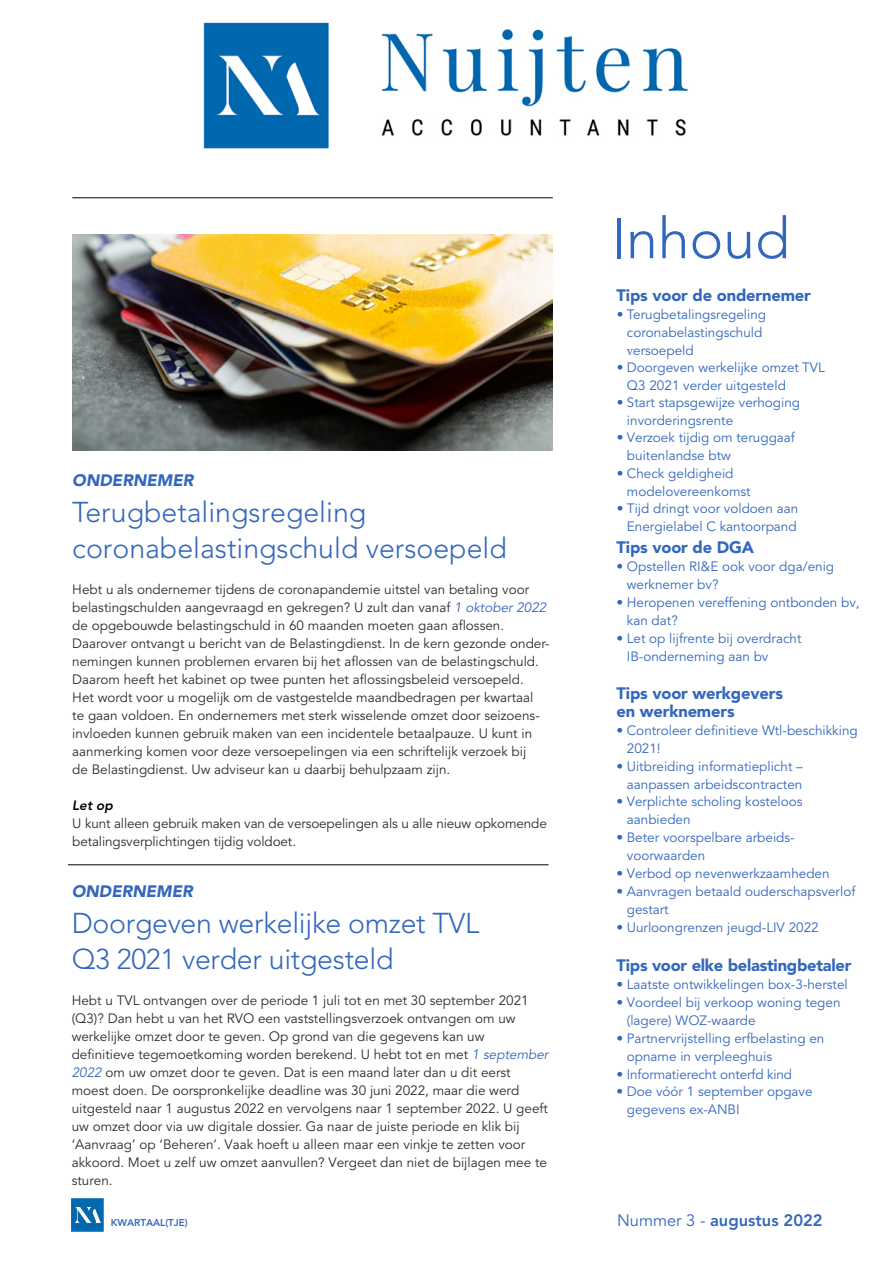
<style>
.page{position:relative;width:893px;height:1263px;background:#fff}
.page>*{position:absolute;margin:0;border:0;box-sizing:border-box;transform-origin:0 0}
.t1{font:300 57px "Avenir LT";color:#3367bd}
.t2{font:300 28.5px/36px "Avenir LT";color:#3367bd}
.t3{font:900 16.5px/18px "Avenir LT";letter-spacing:-.01em;color:#3367bd}
.t4{font:800 16.5px "Avenir LT";color:#3367bd}
.t5{font:italic 900 16.5px "Avenir LT";color:#3367bd}
.t6{font:13.5px/18px "Avenir LT";color:#2c2c2c}
.t7{font:13.5px/18px "Avenir LT";color:#3367bd}
.t8{font:italic 800 13.5px "Avenir LT";color:#000}
.t9{font:800 9.9px "Avenir LT";color:#3367bd}
.s1{font-style:italic;color:#3367bd}
.s2{font-family:"Minion Pro"}
.s3{font-weight:400}
</style>
<div class="page">
<hr style="left:72px;top:198px;width:481px;height:1px;background:#000">
<img style="left:72px;top:234px;width:481px;height:216px">
<hr style="left:68px;top:864px;width:481px;height:1px;background:#000">
<img style="left:203px;top:22px;width:485px;height:127px">
<img style="left:72px;top:1198px;width:32px;height:33px">
<p class="t5" style="left:72px;top:470px;width:123px">ONDERNEMER</p>
<h2 class="t2" style="left:72px;top:494px;width:436px">Terugbetalingsregeling<br>corona belastingschuld versoepeld</h2>
<p class="t6" style="left:72px;top:581px;width:479px">Hebt u als ondernemer tijdens de coronapandemie uitstel van betaling voor belastingschulden aangevraagd en gekregen? U zult dan vanaf <span class="s1">1 oktober 2022 </span>de opgebouwde belastingschuld in 60 maanden moeten gaan aflossen.<br>Daarover ontvangt u bericht van de Belastingdienst. In de kern gezonde onder&shy;nemingen kunnen problemen ervaren bij het aflossen van de belastingschuld.<br>Daarom heeft het kabinet op twee punten het aflossingsbeleid versoepeld.<br>Het wordt voor u mogelijk om de vastgestelde maandbedragen per kwartaal<br>te gaan voldoen. En ondernemers met sterk wisselende omzet door seizoens&shy;invloeden kunnen gebruik maken van een incidentele betaalpauze. U kunt in aanmerking komen voor deze versoepelingen via een schriftelijk verzoek bij<br>de Belastingdienst. Uw adviseur kan u daarbij behulpzaam zijn.</p>
<p class="t8" style="left:72px;top:797px;width:42px">Let op</p>
<p class="t6" style="left:72px;top:815px;width:476px">U kunt alleen gebruik maken van de versoepelingen als u alle nieuw opkomende betalingsverplichtingen tijdig voldoet.</p>
<p class="t5" style="left:72px;top:881px;width:123px">ONDERNEMER</p>
<h2 class="t2" style="left:72px;top:905px;width:409px">Doorgeven werkelijke omzet TVL<br>Q3 2021 verder uitgesteld</h2>
<p class="t6" style="left:72px;top:992px;width:478px">Hebt u TVL ontvangen over de periode 1 juli tot en met 30 september 2021 (Q3)? Dan hebt u van het RVO een vaststellingsverzoek ontvangen om uw werkelijke omzet door te geven. Op grond van die gegevens kan uw definitieve tegemoetkoming worden berekend. U hebt tot en met <span class="s1">1 september 2022</span> om uw omzet door te geven. Dat is een maand later dan u dit eerst moest doen. De oorspronkelijke deadline was 30 juni 2022, maar die werd uitgesteld naar 1 augustus 2022 en vervolgens naar 1 september 2022. U geeft uw omzet door via uw digitale dossier. Ga naar de juiste periode en klik bij ‘Aanvraag’ op ‘Beheren’. Vaak hoeft u alleen maar een vinkje te zetten voor akkoord. Moet u zelf uw omzet aanvullen? Vergeet dan niet de bijlagen mee te sturen.</p>
<p class="t9" style="left:111px;top:1216px;width:79px">KWARTAAL(TJE)</p>
<h1 class="t1" style="left:611px;top:205px;width:180px">Inhoud</h1>
<p class="t3" style="left:617px;top:286px;width:196px">Tips voor de ondernemer</p>
<p class="t7" style="left:627px;top:306px;width:141px;text-indent:-10px">• Terugbetalingsregeling corona belastingschuld <span class="s2">v</span>ersoepeld</p>
<p class="t7" style="left:627px;top:359px;width:199px;text-indent:-10px">• Doorgeven werkelijke omzet TVL<br>Q3 2021 verder uitgesteld</p>
<p class="t7" style="left:627px;top:394px;width:175px;text-indent:-10px">• Start stapsgewijze verhoging invorderingsrente</p>
<p class="t7" style="left:627px;top:429px;width:169px;text-indent:-10px">• Verzoek tijdig om teruggaaf buitenlandse btw</p>
<p class="t7" style="left:627px;top:465px;width:125px;text-indent:-10px">• Check geldigheid model overeenkomst</p>
<p class="t7" style="left:617px;top:500px;width:183px;text-align:right">• Tijd dringt voor voldoen aan<br>Energielabel C kantoorpand</p>
<p class="t3" style="left:617px;top:538px;width:139px">Tips voor de DGA</p>
<p class="t7" style="left:627px;top:558px;width:209px;text-indent:-10px">• Opstellen RI&amp;E ook voor dga/enig werknemer bv?</p>
<p class="t7" style="left:627px;top:593px;width:234px;text-indent:-10px">• Heropenen vereffening ontbonden bv, kan dat?</p>
<p class="t7" style="left:627px;top:629px;width:176px;text-indent:-10px">• Let op lijfrente bij overdracht<br>IB-onderneming aan bv</p>
<p class="t3" style="left:617px;top:684px;width:168px">Tips voor werkgevers en werknemers</p>
<p class="t7" style="left:627px;top:721px;width:232px;text-indent:-10px">• Controleer definitieve Wtl-beschikking<br>2021!</p>
<p class="t7" style="left:617px;top:757px;width:188px;text-align:right">• Uitbreiding informatieplicht – aanpassen arbeidscontracten</p>
<p class="t7" style="left:627px;top:793px;width:177px;text-indent:-10px">• Verplichte scholing kosteloos aanbieden</p>
<p class="t7" style="left:627px;top:829px;width:169px;text-indent:-10px">• Beter voorspelbare arbeids&shy;voorwaarden</p>
<p class="t7" style="left:617px;top:865px;width:215px">• Verbod op nevenwerkzaamheden</p>
<p class="t7" style="left:627px;top:882px;width:230px;text-indent:-10px">• Aanvragen betaald ouderschapsverlof gestart</p>
<p class="t7" style="left:617px;top:918px;width:204px">• Uurloongrenzen jeugd-LIV 2022</p>
<p class="t3" style="left:617px;top:957px;width:236px">Tips voor elke belastingbetaler</p>
<p class="t7" style="left:617px;top:976px;width:233px">• Laatste ontwikkelingen box-3-herstel</p>
<p class="t7" style="left:627px;top:994px;width:215px;text-indent:-10px">• Voordeel bij verkoop woning tegen (lagere) WOZ-waarde</p>
<p class="t7" style="left:627px;top:1029px;width:199px;text-indent:-10px">• Partnervrijstelling erfbelasting en opname in verpleeghuis</p>
<p class="t7" style="left:617px;top:1065px;width:177px">• Informatierecht onterfd kind</p>
<p class="t7" style="left:627px;top:1083px;width:187px;text-indent:-10px">• Doe vóór 1 september opgave gegevens ex-ANBI</p>
<p class="t4" style="left:617px;top:1210px;width:207px"><span class="s3">Nummer 3 -</span> augustus 2022</p>
</div>
